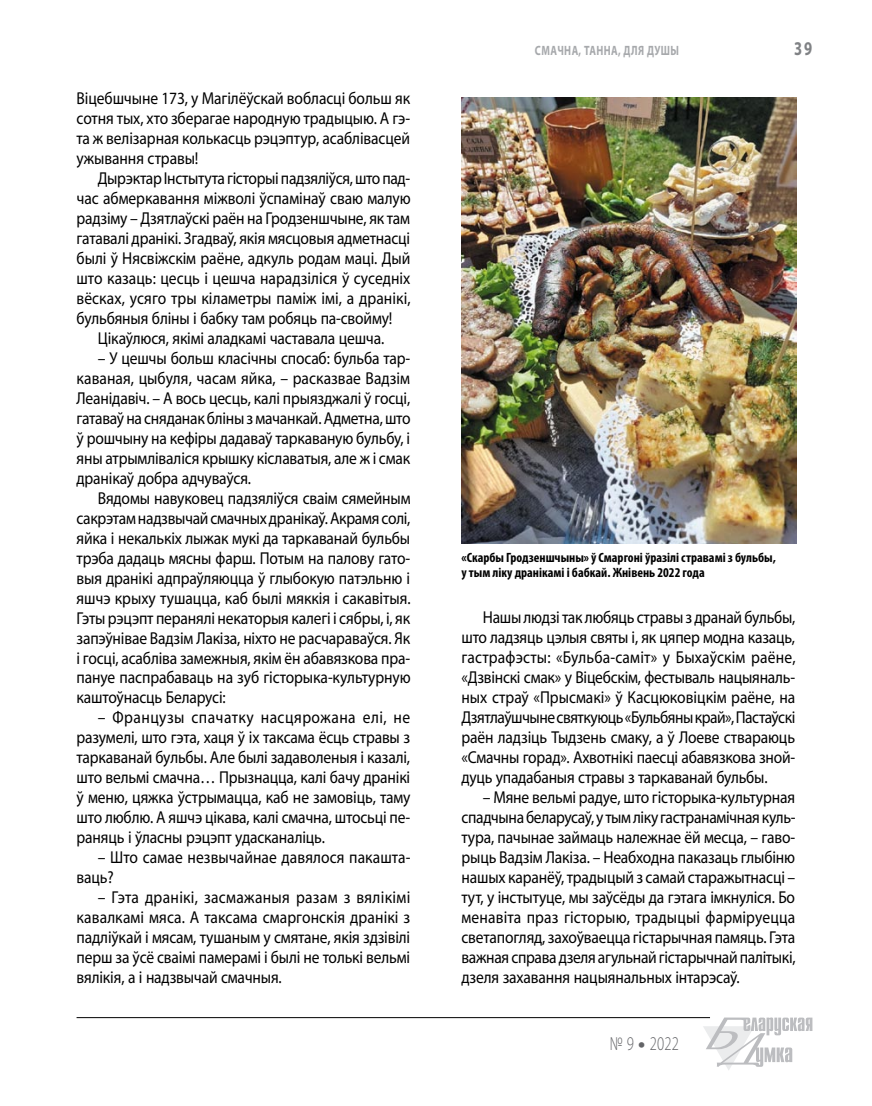
<style>
.page{position:relative;width:872px;height:1106px;background:#fff}
.page>*{position:absolute;margin:0;border:0;box-sizing:border-box;transform-origin:0 0}
.t1{font:300 19.5px "Myriad Pro";color:#636467;scale:.75 1}
.t2{font:700 19.5px "Myriad Pro";color:#808285;scale:.75 1}
.t3{font:17.25px/20px "Myriad Pro";letter-spacing:-.01em;color:#000;text-align:justify;scale:.9 1}
.t4{font:700 condensed 13.5px/15px "Myriad Pro";color:#000}
.t5{font:700 13.5px "Myriad Pro";letter-spacing:.04em;color:#a7a9ac;scale:.75 1}
.s1{font-weight:900}
</style>
<div class="page">
<hr style="left:77px;top:1017px;width:633px;height:1px;background:#000">
<svg style="left:703px;top:1017px;width:109px;height:53px"></svg>
<img style="left:461px;top:97px;width:335px;height:446px">
<p class="t3" style="left:77px;top:88px;width:372px">Віцебшчыне 173, у Магілёўскай вобласці больш як сотня тых, хто зберагае народную традыцыю. А гэ&shy;та ж велізарная колькасць рэцэптур, асаблівасцей ужывання стравы!</p>
<p class="t3" style="left:98px;top:168px;width:349px">Дырэктар Інстытута гісторыі падзяліўся, што пад-</p>
<p class="t3" style="left:77px;top:188px;width:373px">час абмеркавання міжволі ўспамінаў сваю малую</p>
<p class="t3" style="left:77px;top:208px;width:372px">радзіму – Дзятлаўскі раён на Гродзеншчыне, як там</p>
<p class="t3" style="left:77px;top:228px;width:372px">гатавалі дранікі. Згадваў, якія мясцовыя адметнасці</p>
<p class="t3" style="left:77px;top:248px;width:372px">былі ў Нясвіжскім раёне, адкуль родам маці. Дый</p>
<p class="t3" style="left:77px;top:268px;width:372px">што казаць: цесць і цешча нарадзіліся ў суседніх</p>
<p class="t3" style="left:77px;top:288px;width:373px">вёсках, усяго тры кіламетры паміж імі, а дранікі,</p>
<p class="t3" style="left:77px;top:308px;width:352px">бульбяныя бліны і бабку там робяць па-свойму!</p>
<p class="t3" style="left:98px;top:328px;width:320px">Цікаўлюся, якімі аладкамі частавала цешча.</p>
<p class="t3" style="left:77px;top:348px;width:373px;text-indent:21px">– У цешчы больш класічны спосаб: бульба тар&shy;каваная, цыбуля, часам яйка, – расказвае Вадзім Леанідавіч. – А вось цесць, калі прыязджалі ў госці, гатаваў на сняданак бліны з мачанкай. Адметна, што ў рошчыну на кефіры дадаваў таркаваную бульбу, і яны атрымліваліся крышку кіславатыя, але ж і смак дранікаў добра адчуваўся.</p>
<p class="t3" style="left:77px;top:488px;width:373px;text-indent:21px">Вядомы навуковец падзяліўся сваім сямейным сакрэтам надзвычай смачных дранікаў. Акрамя солі, яйка і некалькіх лыжак мукі да таркаванай бульбы трэба дадаць мясны фарш. Потым на палову гато&shy;выя дранікі адпраўляюцца ў глыбокую патэльню і яшчэ крыху тушацца, каб былі мяккія і сакавітыя.<br>Гэты рэцэпт перанялі некаторыя калегі і сябры, і, як запэўнівае Вадзім Лакіза, ніхто не расчараваўся. Як і госці, асабліва замежныя, якім ён абавязкова пра&shy;пануе паспрабаваць на зуб гісторыка-культурную каштоўнасць Беларусі:</p>
<p class="t3" style="left:77px;top:707px;width:373px;text-indent:21px">– Французы спачатку насцярожана елі, не разумелі, што гэта, хаця ў іх таксама ёсць стравы з таркаванай бульбы. Але былі задаволеныя і казалі, што вельмі смачна… Прызнацца, калі бачу дранікі ў меню, цяжка ўстрымацца, каб не замовіць, таму што люблю. А яшчэ цікава, калі смачна, штосьці пе&shy;раняць і ўласны рэцэпт удасканаліць.</p>
<p class="t3" style="left:77px;top:847px;width:372px;text-indent:21px">– Што самае незвычайнае давялося пакашта&shy;ваць?</p>
<p class="t3" style="left:77px;top:887px;width:372px;text-indent:21px">– Гэта дранікі, засмажаныя разам з вялікімі кавалкамі мяса. А таксама смаргонскія дранікі з падліўкай і мясам, тушаным у смятане, якія здзівілі перш за ўсё сваімі памерамі і былі не толькі вельмі вялікія, а і надзвычай смачныя.</p>
<p class="t5" style="left:535px;top:42px;width:193px">Смачна, танна, для душы</p>
<p class="t2" style="left:794px;top:36px;width:26px">39</p>
<p class="t4" style="left:461px;top:550px;width:316px">«Скарбы Гродзеншчыны» ў Смаргоні ўразілі стравамі з бульбы, у тым ліку дранікамі і бабкай. Жнівень 2022 года</p>
<p class="t3" style="left:461px;top:607px;width:373px;text-indent:21px">Нашы людзі так любяць стравы з дранай бульбы, што ладзяць цэлыя святы і, як цяпер модна казаць, гастрафэсты: «Бульба-саміт» у Быхаўскім раёне, «Дзвінскі смак» у Віцебскім, фестываль нацыяналь&shy;ных страў «Прысмакі» ў Касцюковіцкім раёне, на Дзятлаўшчыне святкуюць «Бульбяны край», Пастаўскі раён ладзіць Тыдзень смаку, а ў Лоеве ствараюць «Смачны горад». Ахвотнікі паесці абавязкова зной&shy;дуць упадабаныя стравы з таркаванай бульбы.</p>
<p class="t3" style="left:461px;top:787px;width:373px;text-indent:21px">– Мяне вельмі радуе, што гісторыка-культурная спадчына беларусаў, у тым ліку гастранамічная куль&shy;тура, пачынае займаць належнае ёй месца, – гаво&shy;рыць Вадзім Лакіза. – Неабходна паказаць глыбіню нашых каранёў, традыцый з самай старажытнасці – тут, у інстытуце, мы заўсёды да гэтага імкнуліся. Бо менавіта праз гісторыю, традыцыі фарміруецца светапогляд, захоўваецца гістарычная памяць. Гэта важная справа дзеля агульнай гістарычнай палітыкі, дзеля захавання нацыянальных інтарэсаў.</p>
<p class="t1" style="left:609px;top:1032px;width:94px">№ 9 <span class="s1">•</span> 2022</p>
</div>
